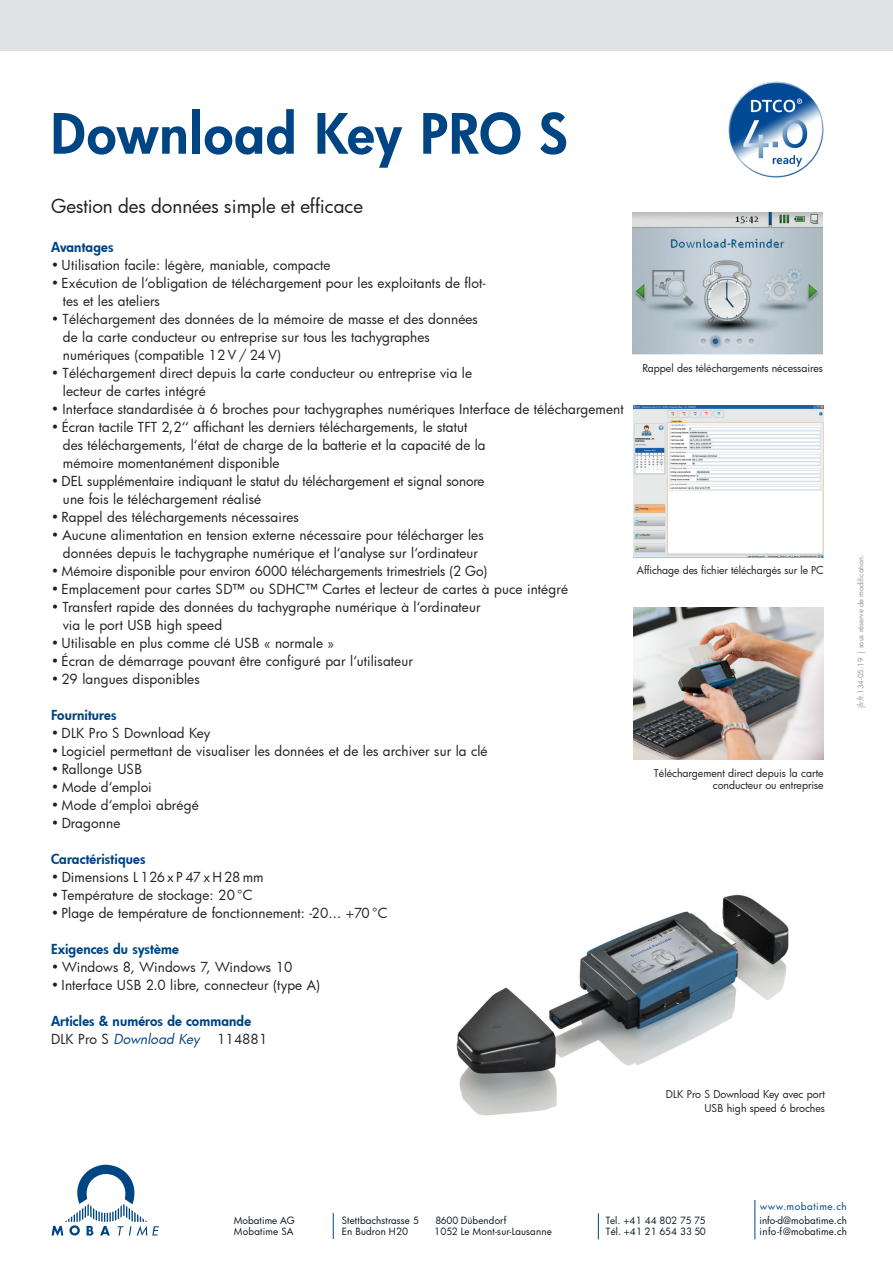
<style>
.page{position:relative;width:893px;height:1263px;background:#fff}
.page>*{position:absolute;margin:0;border:0;box-sizing:border-box;transform-origin:0 0}
.Headline_36_39_5{font:800 54px "Futura";letter-spacing:.015em;color:#004583}
.t1{font:18.75px "Futura";color:#231f20}
.Copy_9_11_3{font:13.5px "Futura";letter-spacing:.005em;color:#231f20}
.Copy_bold_9_11_3{font:800 13.5px "Futura";letter-spacing:.01em;color:#004583}
.Copy_9_11_3-2{font:800 13.5px "Futura";letter-spacing:.01em;color:#004583}
.Copy_9_11_3-3{font:italic 13.5px "Futura";letter-spacing:.01em;color:#004583}
.Copy_9_11_3-4{font:10.5px/12.6px "Futura";letter-spacing:-.005em;color:#231f20;text-align:right}
.t2{font:9.75px "Futura";letter-spacing:.015em;color:#071822}
.t3{font:9.75px "Futura";letter-spacing:-.02em;color:#071822}
.t4{font:9.75px "Futura";letter-spacing:.05em;color:#004583}
.t5{font:7.5px "Futura";color:#939598}
.s1{font-style:normal;color:#231f20}
.s2{font-size:8.25px}
</style>
<div class="page">
<img style="left:456px;top:894px;width:333px;height:222px">
<img style="left:633px;top:212px;width:190px;height:143px">
<img style="left:634px;top:406px;width:190px;height:151px">
<img style="left:634px;top:608px;width:190px;height:151px">
<img style="left:728px;top:81px;width:96px;height:97px">
<div style="left:0;top:0;width:893px;height:51px;background:#e1e2e4"></div>
<svg style="left:333px;top:1213px;width:1px;height:26px"></svg>
<svg style="left:598px;top:1213px;width:1px;height:26px"></svg>
<hr style="left:754px;top:1200px;width:1px;height:39px;background:#004583">
<svg style="left:52px;top:1165px;width:107px;height:71px"></svg>
<p class="Headline_36_39_5" style="left:51px;top:97px;width:518px">Download Key PRO S</p>
<p class="t1" style="left:51px;top:193px;width:314px">Gestion des données simple et efficace</p>
<p class="Copy_bold_9_11_3" style="left:51px;top:238px;width:64px">Avantages</p>
<p class="Copy_9_11_3" style="left:51px;top:256px;width:281px">• Utilisation facile: légère, maniable, compacte</p>
<p class="Copy_9_11_3" style="left:51px;top:274px;width:436px">• Exécution de l‘obligation de téléchargement pour les exploitants de flot-</p>
<p class="Copy_9_11_3" style="left:63px;top:292px;width:99px">tes et les ateliers</p>
<p class="Copy_9_11_3" style="left:51px;top:310px;width:428px">• Téléchargement des données de la mémoire de masse et des données</p>
<p class="Copy_9_11_3" style="left:63px;top:328px;width:368px">de la carte conducteur ou entreprise sur tous les tachygraphes</p>
<p class="Copy_9_11_3" style="left:63px;top:346px;width:219px">numériques (compatible 12 V / 24 V)</p>
<p class="Copy_9_11_3" style="left:51px;top:364px;width:423px">• Téléchargement direct depuis la carte conducteur ou entreprise via le</p>
<p class="Copy_9_11_3" style="left:63px;top:382px;width:144px">lecteur de cartes intégré</p>
<p class="Copy_9_11_3" style="left:51px;top:400px;width:574px">• Interface standardisée à 6 broches pour tachygraphes numériques Interface de téléchargement</p>
<p class="Copy_9_11_3" style="left:51px;top:418px;width:418px">• Écran tactile TFT 2,2‘‘ affichant les derniers téléchargements, le statut</p>
<p class="Copy_9_11_3" style="left:63px;top:436px;width:424px">des téléchargements, l‘état de charge de la batterie et la capacité de la</p>
<p class="Copy_9_11_3" style="left:63px;top:454px;width:218px">mémoire momentanément disponible</p>
<p class="Copy_9_11_3" style="left:51px;top:472px;width:435px">• DEL supplémentaire indiquant le statut du téléchargement et signal sonore</p>
<p class="Copy_9_11_3" style="left:63px;top:490px;width:200px">une fois le téléchargement réalisé</p>
<p class="Copy_9_11_3" style="left:51px;top:508px;width:249px">• Rappel des téléchargements nécessaires</p>
<p class="Copy_9_11_3" style="left:51px;top:526px;width:434px">• Aucune alimentation en tension externe nécessaire pour télécharger les</p>
<p class="Copy_9_11_3" style="left:63px;top:544px;width:417px">données depuis le tachygraphe numérique et l‘analyse sur l‘ordinateur</p>
<p class="Copy_9_11_3" style="left:51px;top:562px;width:438px">• Mémoire disponible pour environ 6000 téléchargements trimestriels (2 Go)</p>
<p class="Copy_9_11_3" style="left:51px;top:580px;width:518px">• Emplacement pour cartes SD™ ou SDHC™ Cartes et lecteur de cartes à puce intégré</p>
<p class="Copy_9_11_3" style="left:51px;top:598px;width:431px">• Transfert rapide des données du tachygraphe numérique à l‘ordinateur</p>
<p class="Copy_9_11_3" style="left:63px;top:616px;width:161px">via le port USB high speed</p>
<p class="Copy_9_11_3" style="left:51px;top:634px;width:285px">• Utilisable en plus comme clé USB « normale »</p>
<p class="Copy_9_11_3" style="left:51px;top:652px;width:363px">• Écran de démarrage pouvant être configuré par l‘utilisateur</p>
<p class="Copy_9_11_3" style="left:51px;top:670px;width:150px">• 29 langues disponibles</p>
<p class="Copy_bold_9_11_3" style="left:51px;top:706px;width:67px">Fournitures</p>
<p class="Copy_9_11_3" style="left:51px;top:724px;width:161px">• DLK Pro S Download Key</p>
<p class="Copy_9_11_3" style="left:51px;top:742px;width:438px">• Logiciel permettant de visualiser les données et de les archiver sur la clé</p>
<p class="Copy_9_11_3" style="left:51px;top:760px;width:92px">• Rallonge USB</p>
<p class="Copy_9_11_3" style="left:51px;top:778px;width:102px">• Mode d‘emploi</p>
<p class="Copy_9_11_3" style="left:51px;top:796px;width:149px">• Mode d‘emploi abrégé</p>
<p class="Copy_9_11_3" style="left:51px;top:814px;width:71px">• Dragonne</p>
<p class="Copy_bold_9_11_3" style="left:51px;top:850px;width:96px">Caractéristiques</p>
<p class="Copy_9_11_3" style="left:51px;top:868px;width:214px">• Dimensions L 126 x P 47 x H 28 mm</p>
<p class="Copy_9_11_3" style="left:51px;top:886px;width:203px">• Température de stockage: 20 °C</p>
<p class="Copy_9_11_3" style="left:51px;top:904px;width:338px">• Plage de température de fonctionnement: -20... +70 °C</p>
<p class="Copy_bold_9_11_3" style="left:51px;top:940px;width:129px">Exigences du système</p>
<p class="Copy_9_11_3" style="left:51px;top:958px;width:243px">• Windows 8, Windows 7, Windows 10</p>
<p class="Copy_9_11_3" style="left:51px;top:976px;width:270px">• Interface USB 2.0 libre, connecteur (type A)</p>
<p class="Copy_9_11_3-2" style="left:51px;top:1012px;width:202px">Articles &amp; numéros de commande</p>
<p class="Copy_9_11_3-3" style="left:51px;top:1030px;width:150px"><span class="s1">DLK Pro S</span> Download Key</p>
<p class="Copy_9_11_3" style="left:217px;top:1030px;width:52px">114881</p>
<p class="Copy_9_11_3-4" style="left:642px;top:361px;width:182px">Rappel des téléchargements nécessaires</p>
<p class="Copy_9_11_3-4" style="left:637px;top:563px;width:188px">Affichage des fichier téléchargés sur le PC</p>
<p class="Copy_9_11_3-4" style="left:654px;top:766px;width:171px">Téléchargement direct depuis la carte conducteur ou entreprise</p>
<p class="Copy_9_11_3-4" style="left:666px;top:1088px;width:160px">DLK Pro S Download Key avec port</p>
<p class="Copy_9_11_3-4" style="left:705px;top:1101px;width:122px">USB high speed 6 broches</p>
<p class="t5" style="left:856px;top:708px;width:154px;rotate:-90deg">jfr.ft.134-05.19 <span class="s2">|</span> sous réserve de modification.</p>
<p class="t4" style="left:760px;top:1200px;width:89px">www.mobatime.ch</p>
<p class="t2" style="left:234px;top:1214px;width:62px">Mobatime AG</p>
<p class="t2" style="left:342px;top:1214px;width:79px">Stettbachstrasse 5</p>
<p class="t2" style="left:435px;top:1214px;width:73px">8600 Dübendorf</p>
<p class="t3" style="left:606px;top:1214px;width:101px">Tel. +41 44 802 75 75</p>
<p class="t2" style="left:760px;top:1214px;width:89px">info-d@mobatime.ch</p>
<p class="t2" style="left:234px;top:1224px;width:61px">Mobatime SA</p>
<p class="t2" style="left:342px;top:1224px;width:68px">En Budron H20</p>
<p class="t2" style="left:434px;top:1224px;width:119px">1052 Le Mont-sur-Lausanne</p>
<p class="t2" style="left:606px;top:1224px;width:101px">Tél. +41 21 654 33 50</p>
<p class="t2" style="left:760px;top:1224px;width:89px">info-f@mobatime.ch</p>
</div>
